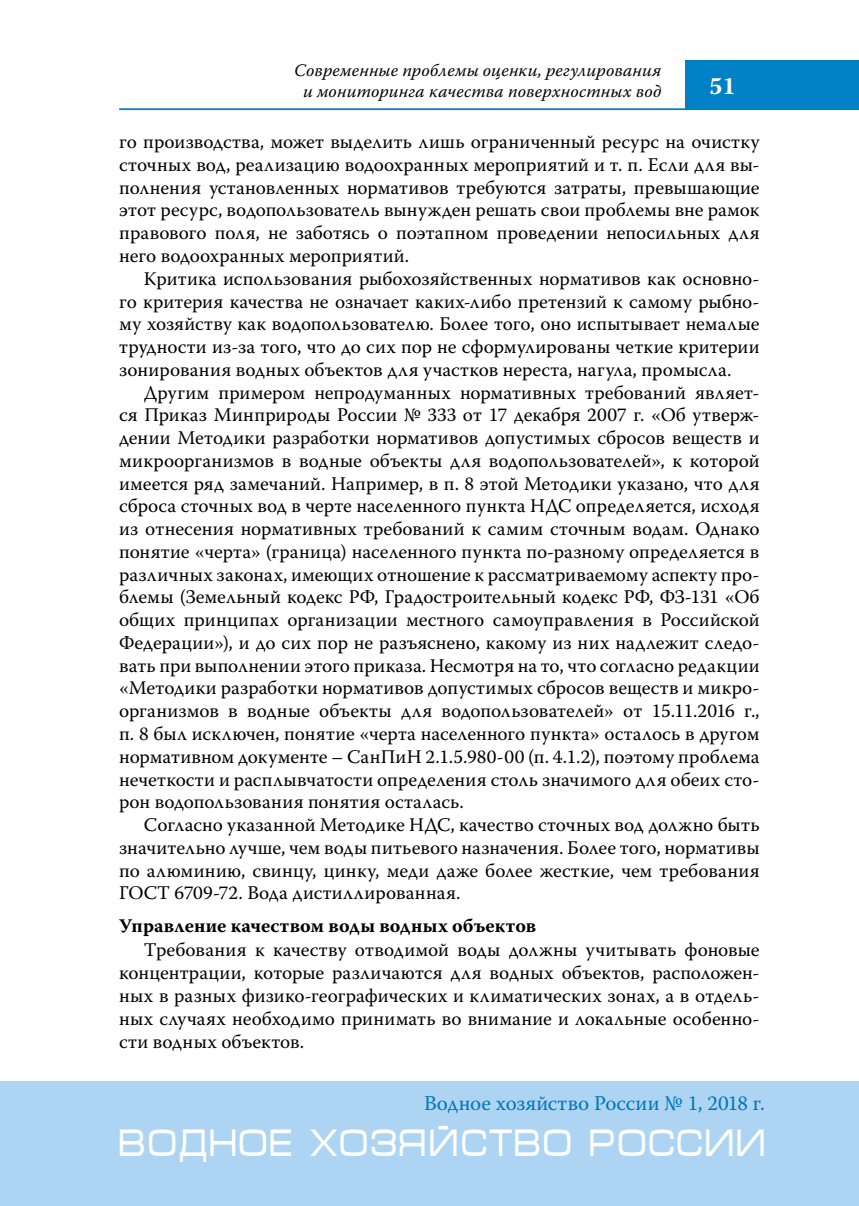
<style>
.page{position:relative;width:859px;height:1206px;background:#fff}
.page>*{position:absolute;margin:0;border:0;box-sizing:border-box;transform-origin:0 0}
.t1{font:38.5px "Micra";color:#fff;scale:.81 1}
.t2{font:700 24.5px "Warnock Pro";color:#fff}
.t3{font:21px "Warnock Pro";color:#0077b6}
.t4{font:19.25px/22.8px "Warnock Pro";letter-spacing:.005em;color:#000;text-align:justify}
.t5{font:700 19.25px "Warnock Pro";color:#000}
.t6{font:italic 17.5px/21px "Warnock Pro";letter-spacing:.005em;color:#000;text-align:center}
</style>
<div class="page">
<hr style="left:119px;top:108px;width:739px;height:2px;background:#0080c5">
<div style="left:685px;top:60px;width:173px;height:50px;background:#0080c5"></div>
<div style="left:0;top:1081px;width:858px;height:124px;background:#add4f3"></div>
<p class="t6" style="left:294px;top:60px;width:368px">Современные проблемы оценки, регулирования и мониторинга качества поверхностных вод</p>
<p class="t2" style="left:708px;top:71px;width:28px">51</p>
<p class="t4" style="left:119px;top:130px;width:641px">го производства, может выделить лишь ограниченный ресурс на очистку сточных вод, реализацию водоохранных мероприятий и т. п. Если для вы&shy;полнения установленных нормативов требуются затраты, превышающие этот ресурс, водопользователь вынужден решать свои проблемы вне рамок правового поля, не заботясь о поэтапном проведении непосильных для него водоохранных мероприятий.</p>
<p class="t4" style="left:119px;top:267px;width:641px;text-indent:25px">Критика использования рыбохозяйственных нормативов как основно&shy;го критерия качества не означает каких-либо претензий к самому рыбно&shy;му хозяйству как водопользователю. Более того, оно испытывает немалые трудности из-за того, что до сих пор не сформулированы четкие критерии зонирования водных объектов для участков нереста, нагула, промысла.</p>
<p class="t4" style="left:119px;top:380px;width:642px;text-indent:25px">Другим примером непродуманных нормативных требований являет&shy;ся Приказ Минприроды России № 333 от 17 декабря 2007 г. «Об утверж&shy;дении Методики разработки нормативов допустимых сбросов веществ и микроорганизмов в водные объекты для водопользователей», к которой имеется ряд замечаний. Например, в п. 8 этой Методики указано, что для сброса сточных вод в черте населенного пункта НДС определяется, исходя из отнесения нормативных требований к самим сточным водам. Однако понятие «черта» (граница) населенного пункта по-разному определяется в различных законах, имеющих отношение к рассматриваемому аспекту про&shy;блемы (Земельный кодекс РФ, Градостроительный кодекс РФ, ФЗ-131 «Об общих принципах организации местного самоуправления в Российской Федерации»), и до сих пор не разъяснено, какому из них надлежит следо&shy;вать при выполнении этого приказа. Несмотря на то, что согласно редакции «Методики разработки нормативов допустимых сбросов веществ и микро&shy;организмов в водные объекты для водопользователей» от 15.11.2016 г., п. 8 был исключен, понятие «черта населенного пункта» осталось в другом нормативном документе – СанПиН 2.1.5.980-00 (п. 4.1.2), поэтому проблема нечеткости и расплывчатости определения столь значимого для обеих сто&shy;рон водопользования понятия осталась.</p>
<p class="t4" style="left:119px;top:813px;width:641px;text-indent:25px">Согласно указанной Методике НДС, качество сточных вод должно быть значительно лучше, чем воды питьевого назначения. Более того, нормативы по алюминию, свинцу, цинку, меди даже более жесткие, чем требования ГОСТ 6709-72. Вода дистиллированная.</p>
<p class="t5" style="left:119px;top:914px;width:418px">Управление качеством воды водных объектов</p>
<p class="t4" style="left:119px;top:937px;width:641px;text-indent:25px">Требования к качеству отводимой воды должны учитывать фоновые концентрации, которые различаются для водных объектов, расположен&shy;ных в разных физико-географических и климатических зонах, а в отдель&shy;ных случаях необходимо принимать во внимание и локальные особенно&shy;сти водных объектов.</p>
<p class="t3" style="left:424px;top:1090px;width:342px">Водное хозяйство России № 1, 2018 г.</p>
<h1 class="t1" style="left:119px;top:1122px;width:801px">ВОДНОЕ ХОЗЯЙСТВО РОССИИ</h1>
</div>
